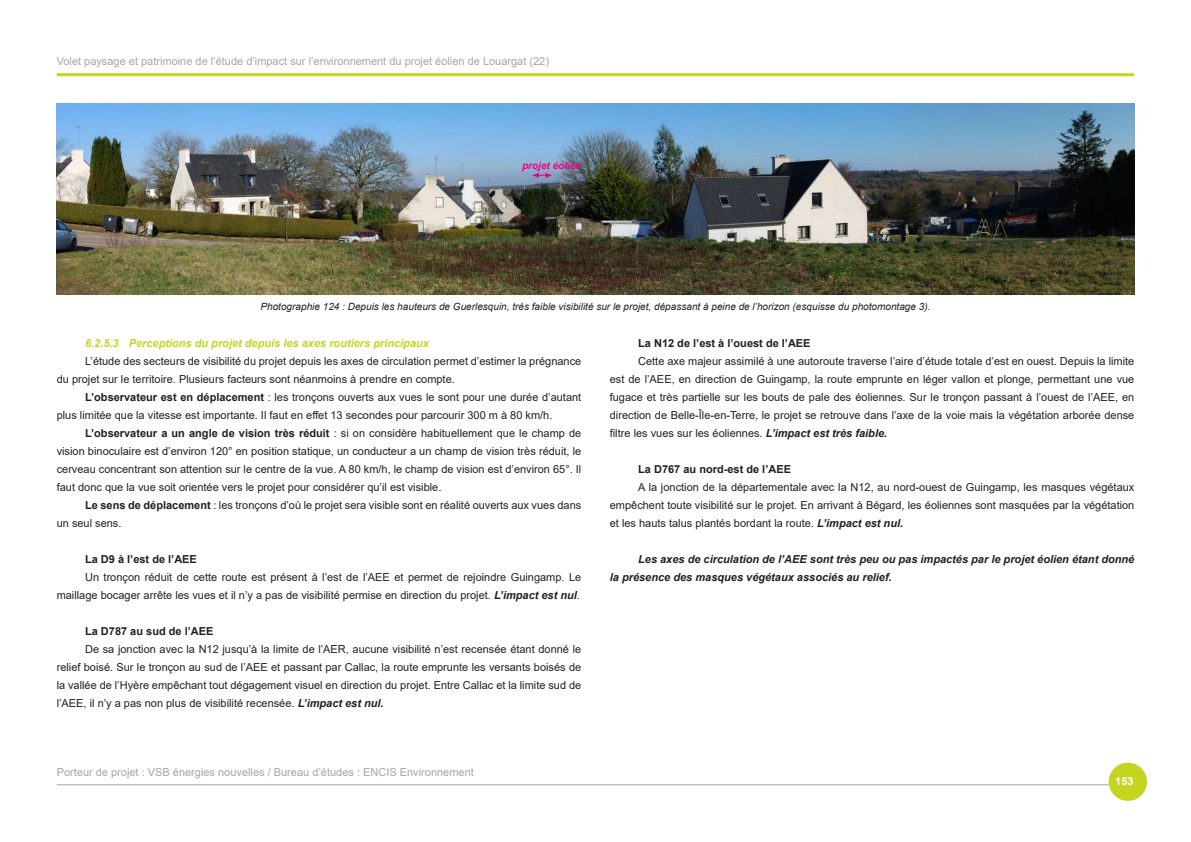
<style>
.page{position:relative;width:1191px;height:842px;background:#fff}
.page>*{position:absolute;margin:0;border:0;box-sizing:border-box;transform-origin:0 0}
.t1{font:11px/18px "Arial";color:#231f20;text-align:justify}
.t2{font:11px "Arial";color:#a5a6aa}
.t3{font:italic 700 11px/18px "Arial";color:#231f20}
.t4{font:700 11px "Arial";color:#231f20}
.t5{font:italic 700 11px "Arial";color:#c3d51f}
.t6{font:700 11px "Arial";color:#fff}
.t7{font:italic 10px "Arial";color:#231f20}
.t8{font:italic 700 10px "Arial";color:#ed028c}
.s1{font-weight:700}
.s2{font-weight:700;font-style:italic}
</style>
<div class="page">
<div style="left:1108px;top:763px;width:39px;height:38px;background:#c3d51f;border-radius:50%"></div>
<hr style="left:57px;top:784px;width:1051px;height:1px;background:#a5a6aa">
<hr style="left:57px;top:73px;width:1077px;height:3px;background:#c3d51f">
<img style="left:57px;top:103px;width:1077px;height:192px">
<svg style="left:532px;top:173px;width:20px;height:5px"></svg>
<p class="t2" style="left:57px;top:53px;width:494px">Volet paysage et patrimoine de l’étude d’impact sur l’environnement du projet éolien de Louargat (22)</p>
<p class="t8" style="left:522px;top:159px;width:61px">projet éolien</p>
<p class="t7" style="left:260px;top:300px;width:671px">Photographie 124 : Depuis les hauteurs de Guerlesquin, très faible visibilité sur le projet, dépassant à peine de l’horizon (esquisse du photomontage 3).</p>
<p class="t5" style="left:85px;top:335px;width:345px">6.2.5.3 Perceptions du projet depuis les axes routiers principaux</p>
<p class="t1" style="left:57px;top:352px;width:526px;text-indent:28px">L’étude des secteurs de visibilité du projet depuis les axes de circulation permet d’estimer la prégnance du projet sur le territoire. Plusieurs facteurs sont néanmoins à prendre en compte.</p>
<p class="t1" style="left:57px;top:388px;width:526px;text-indent:28px"><span class="s1">L’observateur est en déplacement</span> : les tronçons ouverts aux vues le sont pour une durée d’autant plus limitée que la vitesse est importante. Il faut en effet 13 secondes pour parcourir 300 m à 80 km/h.</p>
<p class="t1" style="left:57px;top:424px;width:526px;text-indent:28px"><span class="s1">L’observateur a un angle de vision très réduit</span> : si on considère habituellement que le champ de vision binoculaire est d’environ 120° en position statique, un conducteur a un champ de vision très réduit, le cerveau concentrant son attention sur le centre de la vue. A 80 km/h, le champ de vision est d’environ 65°. Il faut donc que la vue soit orientée vers le projet pour considérer qu’il est visible.</p>
<p class="t1" style="left:57px;top:496px;width:526px;text-indent:28px"><span class="s1">Le sens de déplacement</span> : les tronçons d’où le projet sera visible sont en réalité ouverts aux vues dans un seul sens.</p>
<p class="t4" style="left:85px;top:551px;width:113px">La D9 à l’est de l’AEE</p>
<p class="t1" style="left:57px;top:568px;width:526px;text-align:right">Un tronçon réduit de cette route est présent à l’est de l’AEE et permet de rejoindre Guingamp. Le maillage bocager arrête les vues et il n’y a pas de visibilité permise en direction du projet. <span class="s2">L’impact est nul</span>.</p>
<p class="t4" style="left:85px;top:623px;width:130px">La D787 au sud de l’AEE</p>
<p class="t1" style="left:57px;top:640px;width:526px;text-indent:28px">De sa jonction avec la N12 jusqu’à la limite de l’AER, aucune visibilité n’est recensée étant donné le relief boisé. Sur le tronçon au sud de l’AEE et passant par Callac, la route emprunte les versants boisés de la vallée de l’Hyère empêchant tout dégagement visuel en direction du projet. Entre Callac et la limite sud de l’AEE, il n’y a pas non plus de visibilité recensée. <span class="s2">L’impact est nul.</span></p>
<p class="t2" style="left:57px;top:764px;width:418px">Porteur de projet : VSB énergies nouvelles / Bureau d’études : ENCIS Environnement</p>
<p class="t4" style="left:638px;top:335px;width:174px">La N12 de l’est à l’ouest de l’AEE</p>
<p class="t1" style="left:610px;top:352px;width:526px;text-indent:28px">Cette axe majeur assimilé à une autoroute traverse l’aire d’étude totale d’est en ouest. Depuis la limite est de l’AEE, en direction de Guingamp, la route emprunte en léger vallon et plonge, permettant une vue fugace et très partielle sur les bouts de pale des éoliennes. Sur le tronçon passant à l’ouest de l’AEE, en direction de Belle-Île-en-Terre, le projet se retrouve dans l’axe de la voie mais la végétation arborée dense filtre les vues sur les éoliennes. <span class="s2">L’impact est très faible.</span></p>
<p class="t4" style="left:638px;top:461px;width:154px">La D767 au nord-est de l’AEE</p>
<p class="t1" style="left:610px;top:478px;width:526px;text-indent:28px">A la jonction de la départementale avec la N12, au nord-ouest de Guingamp, les masques végétaux empêchent toute visibilité sur le projet. En arrivant à Bégard, les éoliennes sont masquées par la végétation et les hauts talus plantés bordant la route. <span class="s2">L’impact est nul.</span></p>
<p class="t3" style="left:610px;top:550px;width:526px;text-indent:28px">Les axes de circulation de l’AEE sont très peu ou pas impactés par le projet éolien étant donné la présence des masques végétaux associés au relief.</p>
<p class="t6" style="left:1115px;top:773px;width:20px">153</p>
</div>
